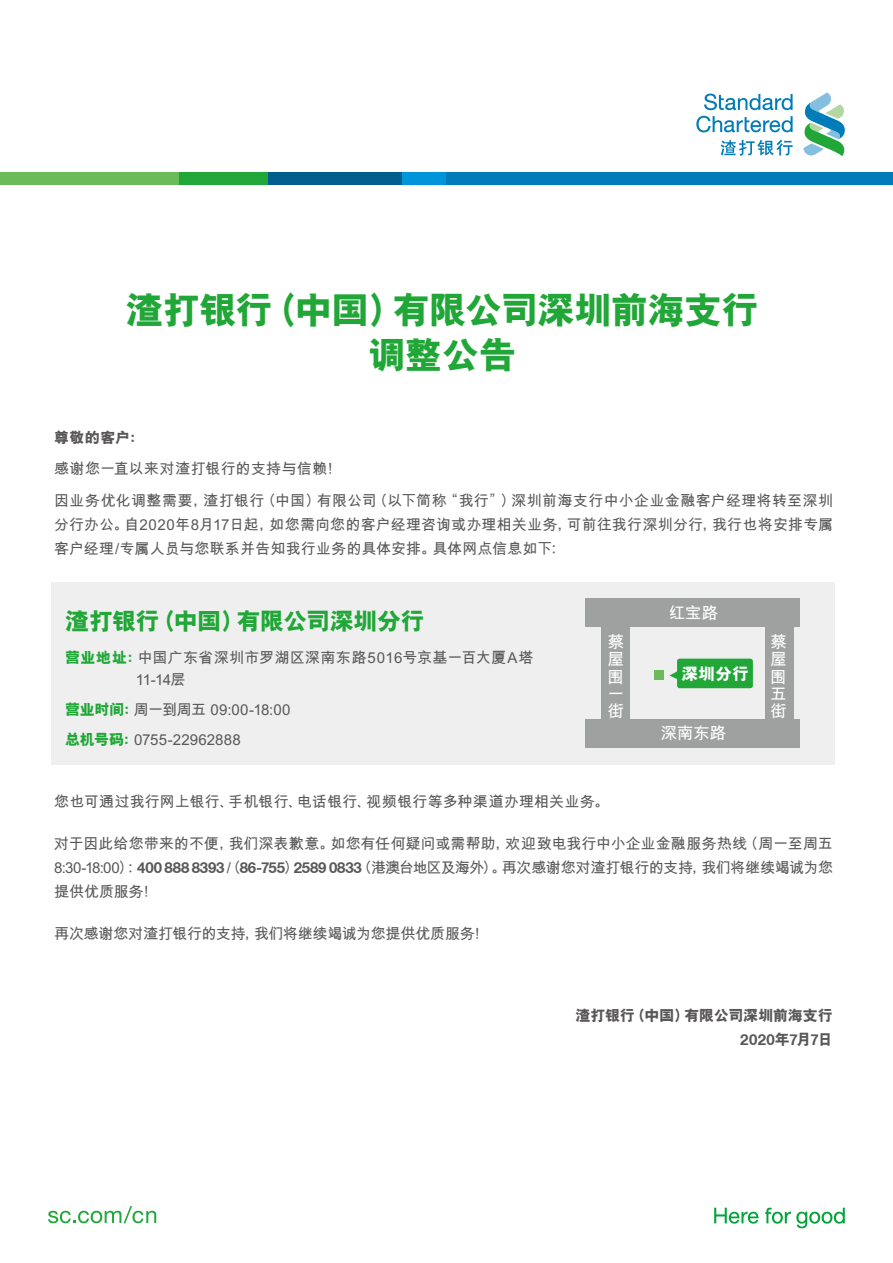
<style>
.page{position:relative;width:893px;height:1263px;background:#fff}
.page>*{position:absolute;margin:0;border:0;box-sizing:border-box;transform-origin:0 0}
.t1{font:800 37.5px/45px "M Hei PRC";letter-spacing:-.025em;color:#20a737;text-align:center}
.t2{font:800 24px "M Hei PRC";letter-spacing:-.03em;color:#20a737}
.t3{font:700 16.65px/17.2px "M Hei PRC";letter-spacing:-.015em;color:#fff;text-align:justify}
.t4{font:800 16.65px "M Hei PRC";color:#fff}
.t5{font:700 15px/24px "M Hei PRC";letter-spacing:.005em;color:#595757}
.t6{font:700 15px "M Hei PRC";letter-spacing:-.015em;color:#595757}
.t7{font:800 15px "M Hei PRC";letter-spacing:-.005em;color:#595757}
.t8{font:700 15px "Helvetica Neue CE";color:#595757}
.s1{font-weight:800;color:#20a737}
.s2{font-family:"Helvetica Neue CE"}
.s3{font-family:"M Hei PRC";font-weight:800}
</style>
<div class="page">
<div style="left:268px;top:172px;width:134px;height:13px;background:#005d8e"></div>
<div style="left:179px;top:172px;width:89px;height:13px;background:#20a737"></div>
<div style="left:402px;top:172px;width:44px;height:13px;background:#0095db"></div>
<div style="left:0;top:172px;width:179px;height:13px;background:#6cbb5a"></div>
<div style="left:446px;top:172px;width:447px;height:13px;background:#007db8"></div>
<svg style="left:765px;top:1208px;width:80px;height:20px"></svg>
<svg style="left:714px;top:1208px;width:45px;height:15px"></svg>
<svg style="left:48px;top:1206px;width:108px;height:17px"></svg>
<svg style="left:803px;top:92px;width:42px;height:64px"></svg>
<svg style="left:721px;top:140px;width:72px;height:16px"></svg>
<svg style="left:704px;top:94px;width:89px;height:16px"></svg>
<svg style="left:696px;top:116px;width:97px;height:16px"></svg>
<div style="left:51px;top:582px;width:783px;height:182px;background:#efefef"></div>
<div style="left:654px;top:670px;width:10px;height:10px;background:#6cbb5a"></div>
<div style="left:585px;top:598px;width:214px;height:28px;background:#9fa0a0"></div>
<div style="left:585px;top:719px;width:214px;height:28px;background:#9fa0a0"></div>
<svg style="left:669px;top:658px;width:84px;height:31px;background:#3ab04e"></svg>
<div style="left:765px;top:612px;width:28px;height:121px;background:#9fa0a0"></div>
<div style="left:602px;top:612px;width:28px;height:121px;background:#9fa0a0"></div>
<h1 class="t1" style="left:126px;top:289px;width:634px">渣打银行（中国）有限公司深圳前海支行调整公告</h1>
<p class="t7" style="left:54px;top:429px;width:92px">尊敬的客户：</p>
<p class="t5" style="left:54px;top:453px;width:780px;line-height:31.5px">感谢您一直以来对渣打银行的支持与信赖！<br>因业务优化调整需要，渣打银行（中国）有限公司（以下简称“我行”）深圳前海支行中小企业金融客户经理将转至深圳</p>
<p class="t5" style="left:54px;top:513px;width:781px">分行办公。自2020年8月17日起，如您需向您的客户经理咨询或办理相关业务，可前往我行深圳分行，我行也将安排专属客户经理/专属人员与您联系并告知我行业务的具体安排。具体网点信息如下：</p>
<h2 class="t2" style="left:65px;top:608px;width:361px">渣打银行（中国）有限公司深圳分行</h2>
<p class="t5" style="left:136px;top:646px;width:399px;line-height:22.5px;text-indent:-70px"><span class="s1">营业地址：</span>中国广东省深圳市罗湖区深南东路5016号京基一百大厦A塔<br>11-14层</p>
<p class="t5" style="left:65px;top:695px;width:227px;line-height:30px"><span class="s1">营业时间：</span>周一到周五 09:00-18:00<span class="s1">总机号码：</span>0755-22962888</p>
<p class="t3" style="left:607px;top:634px;width:18px">蔡屋围一街</p>
<p class="t3" style="left:669px;top:605px;width:51px">红宝路</p>
<p class="t4" style="left:681px;top:665px;width:69px">深圳分行</p>
<p class="t3" style="left:661px;top:724px;width:67px">深南东路</p>
<p class="t3" style="left:770px;top:634px;width:18px">蔡屋围五街</p>
<p class="t5" style="left:54px;top:790px;width:557px">您也可通过我行网上银行、手机银行、电话银行、视频银行等多种渠道办理相关业务。</p>
<p class="t5" style="left:54px;top:832px;width:780px;text-align:justify">对于因此给您带来的不便，我们深表歉意。如您有任何疑问或需帮助，欢迎致电我行中小企业金融服务热线（周一至周五8:30-18:00）：<span class="s2">400 888 8393</span> /（<span class="s2">86-755</span>）<span class="s2">2589 0833</span>（港澳台地区及海外）。再次感谢您对渣打银行的支持，我们将继续竭诚为您提供优质服务！</p>
<p class="t6" style="left:54px;top:925px;width:436px">再次感谢您对渣打银行的支持，我们将继续竭诚为您提供优质服务！</p>
<p class="t7" style="left:576px;top:1007px;width:259px">渣打银行（中国）有限公司深圳前海支行</p>
<p class="t8" style="left:740px;top:1030px;width:94px">2020<span class="s3">年</span>7<span class="s3">月</span>7<span class="s3">日</span></p>
</div>
